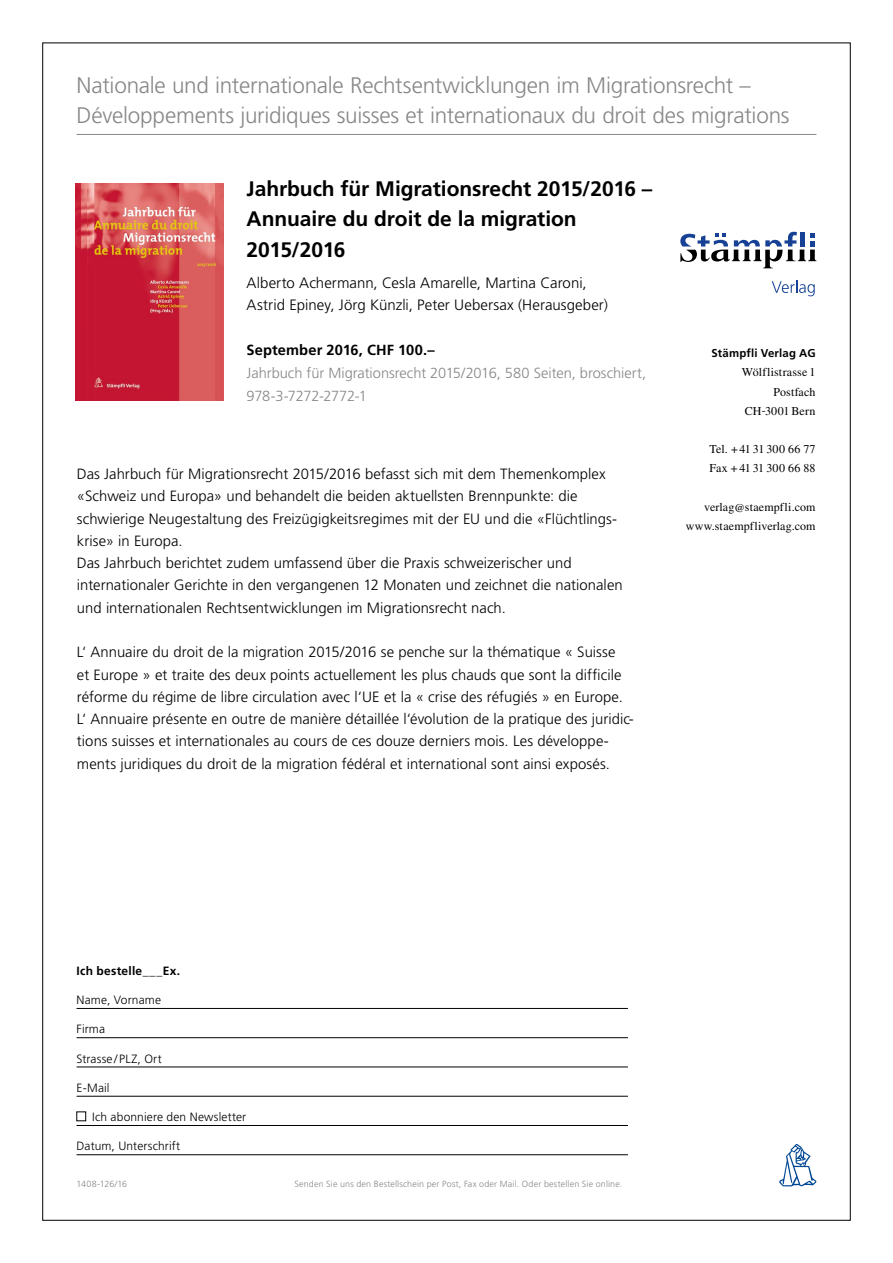
<style>
.page{position:relative;width:893px;height:1263px;background:#fff}
.page>*{position:absolute;margin:0;border:0;box-sizing:border-box;transform-origin:0 0}
.t1{font:300 22.5px/30px "Frutiger LT Std";letter-spacing:-.01em;color:#878787}
.t2{font:700 21px/30px "Frutiger LT Std";letter-spacing:-.005em;color:#000}
.t3{font:300 15px/22.5px "Frutiger LT Std";letter-spacing:.005em;color:#000}
.t4{font:300 14.85px/22.4px "Frutiger LT Std";letter-spacing:.005em;color:#000}
.t5{font:300 14.7px/23.2px "Frutiger LT Std";letter-spacing:-.005em;color:#878787}
.t6{font:700 14.7px "Frutiger LT Std";letter-spacing:.01em;color:#000}
.t7{font:12px/19.2px "Times LT Std";letter-spacing:.01em;color:#000;text-align:right}
.t8{font:300 12px "Frutiger LT Std";letter-spacing:.01em;color:#000}
.t9{font:700 12px "Frutiger LT Std";letter-spacing:.02em;color:#000}
.t10{font:700 11.4px "Frutiger LT Std";letter-spacing:.015em;color:#000}
.t11{font:300 8.85px "Frutiger LT Std";letter-spacing:.025em;color:#878787}
.t12{font:300 8.85px "Frutiger LT Std";letter-spacing:-.01em;color:#878787}
</style>
<div class="page">
<svg style="left:779px;top:1144px;width:37px;height:42px"></svg>
<hr style="left:77px;top:1008px;width:551px;height:1px;background:#000">
<hr style="left:77px;top:1037px;width:551px;height:1px;background:#000">
<hr style="left:77px;top:1067px;width:551px;height:1px;background:#000">
<hr style="left:77px;top:1096px;width:551px;height:1px;background:#000">
<hr style="left:77px;top:1125px;width:551px;height:1px;background:#000">
<hr style="left:77px;top:1154px;width:551px;height:1px;background:#000">
<svg style="left:76px;top:1111px;width:10px;height:10px"></svg>
<hr style="left:77px;top:134px;width:739px;height:1px;background:#878787">
<svg style="left:680px;top:232px;width:136px;height:36px"></svg>
<svg style="left:772px;top:280px;width:43px;height:16px"></svg>
<img style="left:76px;top:183px;width:147px;height:218px">
<h1 class="t1" style="left:77px;top:71px;width:714px">Nationale und internationale Rechtsentwicklungen im Migrationsrecht –<br>Développements juridiques suisses et internationaux du droit des migrations</h1>
<h2 class="t2" style="left:247px;top:174px;width:407px">Jahrbuch für Migrationsrecht 2015/2016 –<br>Annuaire du droit de la migration<br>2015/2016</h2>
<p class="t3" style="left:247px;top:271px;width:363px">Alberto Achermann, Cesla Amarelle, Martina Caroni,<br>Astrid Epiney, Jörg Künzli, Peter Uebersax (Herausgeber)</p>
<p class="t6" style="left:247px;top:341px;width:190px">September 2016, CHF 100.–</p>
<p class="t5" style="left:247px;top:361px;width:401px">Jahrbuch für Migrationsrecht 2015/2016, 580 Seiten, broschiert,<br>978-3-7272-2772-1</p>
<p class="t4" style="left:77px;top:463px;width:547px">Das Jahrbuch für Migrationsrecht 2015/2016 befasst sich mit dem Themenkomplex «Schweiz und Europa» und behandelt die beiden aktuellsten Brennpunkte: die schwierige Neugestaltung des Freizügigkeitsregimes mit der EU und die «Flüchtlings&shy;krise» in Europa.<br>Das Jahrbuch berichtet zudem umfassend über die Praxis schweizerischer und internationaler Gerichte in den vergangenen 12 Monaten und zeichnet die nationalen und internationalen Rechtsentwicklungen im Migrationsrecht nach.</p>
<p class="t4" style="left:77px;top:641px;width:558px">L‘ Annuaire du droit de la migration 2015/2016 se penche sur la thématique « Suisse<br>et Europe » et traite des deux points actuellement les plus chauds que sont la difficile réforme du régime de libre circulation avec l‘UE et la « crise des réfugiés » en Europe.<br>L‘ Annuaire présente en outre de manière détaillée l‘évolution de la pratique des juridic&shy;tions suisses et internationales au cours de ces douze derniers mois. Les développe&shy;ments juridiques du droit de la migration fédéral et international sont ainsi exposés.</p>
<p class="t10" style="left:712px;top:346px;width:106px">Stämpfli Verlag AG</p>
<p class="t7" style="left:742px;top:363px;width:75px">Wölflistrasse 1<br>Postfach<br>CH-3001 Bern</p>
<p class="t7" style="left:710px;top:439px;width:108px;text-align:left">Tel. +41 31 300 66 77<br>Fax +41 31 300 66 88</p>
<p class="t7" style="left:686px;top:497px;width:131px">verlag@staempfli.com www.staempfliverlag.com</p>
<p class="t9" style="left:77px;top:963px;width:105px">Ich bestelle___Ex.</p>
<p class="t8" style="left:77px;top:993px;width:86px">Name, Vorname</p>
<p class="t8" style="left:77px;top:1022px;width:30px">Firma</p>
<p class="t8" style="left:77px;top:1051px;width:87px">Strasse / PLZ, Ort</p>
<p class="t8" style="left:77px;top:1081px;width:35px">E-Mail</p>
<p class="t8" style="left:92px;top:1110px;width:156px">Ich abonniere den Newsletter</p>
<p class="t8" style="left:77px;top:1139px;width:105px">Datum, Unterschrift</p>
<p class="t12" style="left:77px;top:1179px;width:52px">1408-126/16</p>
<p class="t11" style="left:294px;top:1179px;width:330px">Senden Sie uns den Bestellschein per Post, Fax oder Mail. Oder bestellen Sie online.</p>
</div>
